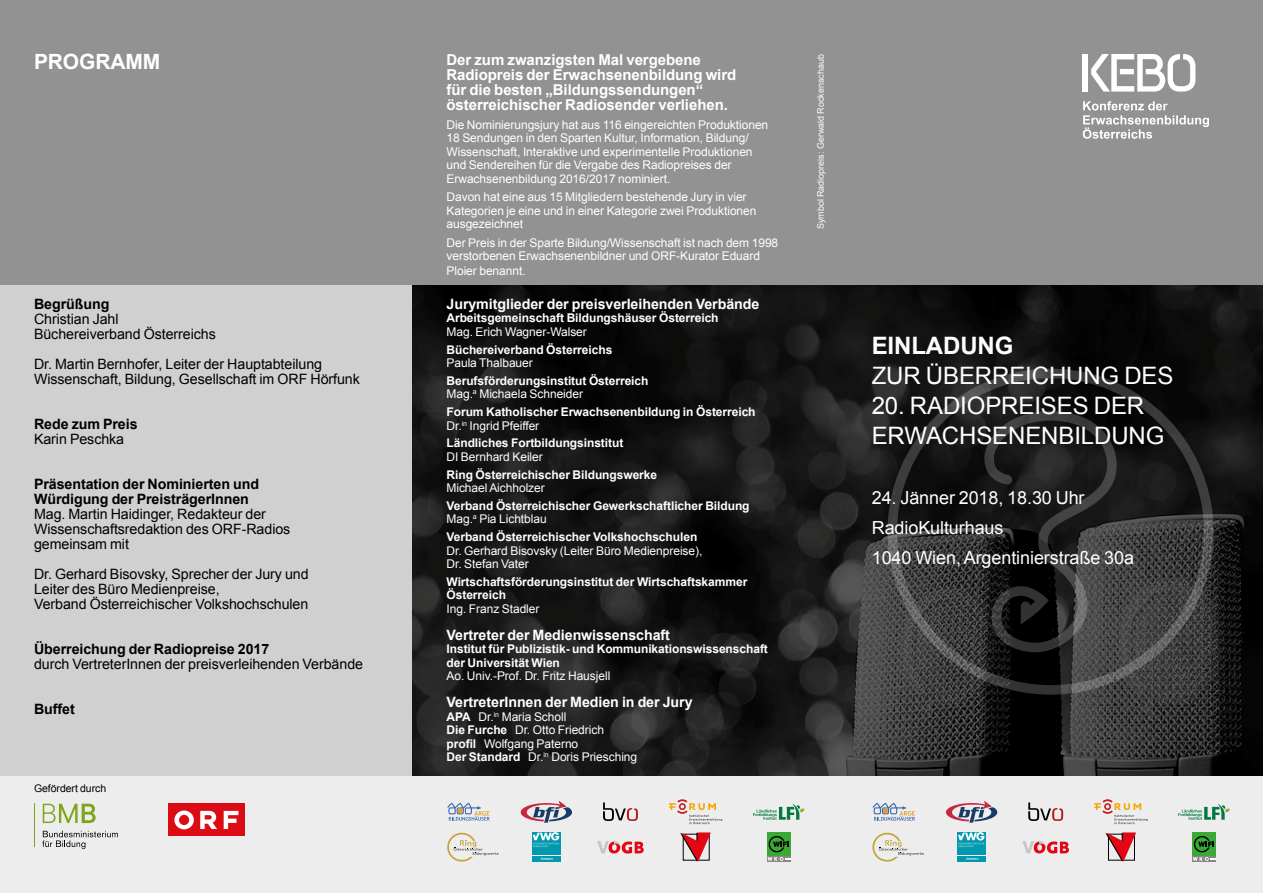
<style>
.page{position:relative;width:1263px;height:893px;background:#ededed}
.page>*{position:absolute;margin:0;border:0;box-sizing:border-box;transform-origin:0 0}
.t1{font:24px/30px "Arial";letter-spacing:-.005em;color:#fff}
.t2{font:700 24px "Arial";letter-spacing:-.005em;color:#fff}
.t3{font:700 21px "Arial";letter-spacing:-.005em;color:#fff}
.t4{font:18px/30px "Arial";letter-spacing:-.005em;color:#fff}
.t5{font:700 15px/15px "Arial";letter-spacing:-.005em;color:#fff}
.t6{font:14.25px/15px "Arial";letter-spacing:-.005em;color:#000}
.t7{font:700 14.25px/15px "Arial";letter-spacing:-.005em;color:#000}
.t8{font:700 14.25px "Arial";letter-spacing:-.005em;color:#fff}
.t9{font:12px/13.5px "Arial";letter-spacing:-.005em;color:#fff}
.t10{font:700 12px/13.5px "Arial";letter-spacing:-.005em;color:#fff}
.t11{font:10.5px "Arial";letter-spacing:-.005em;color:#000}
.t12{font:9px "Arial";color:#fff}
.s1{font-weight:400}
.s2{font-weight:700}
</style>
<div class="page">
<div style="left:0;top:0;width:1263px;height:286px;background:#929292"></div>
<div style="left:0;top:286px;width:1263px;height:490px;background:#d0d0d0"></div>
<img style="left:412px;top:286px;width:851px;height:490px">
<svg style="left:887px;top:369px;width:326px;height:326px"></svg>
<svg style="left:984px;top:411px;width:133px;height:241px"></svg>
<div style="left:1192px;top:833px;width:23px;height:23px;background:#3aaa35"></div>
<svg style="left:1192px;top:836px;width:23px;height:26px"></svg>
<svg style="left:1105px;top:833px;width:31px;height:29px"></svg>
<svg style="left:872px;top:833px;width:52px;height:29px"></svg>
<div style="left:957px;top:833px;width:29px;height:29px;background:#0099b0"></div>
<svg style="left:958px;top:833px;width:26px;height:14px"></svg>
<svg style="left:966px;top:857px;width:13px;height:3px"></svg>
<svg style="left:1022px;top:841px;width:47px;height:12px"></svg>
<svg style="left:1178px;top:804px;width:52px;height:16px"></svg>
<svg style="left:946px;top:801px;width:52px;height:22px"></svg>
<svg style="left:1028px;top:802px;width:35px;height:19px"></svg>
<svg style="left:872px;top:803px;width:43px;height:18px"></svg>
<svg style="left:1094px;top:799px;width:53px;height:25px"></svg>
<div style="left:767px;top:833px;width:23px;height:23px;background:#3aaa35"></div>
<svg style="left:767px;top:836px;width:23px;height:26px"></svg>
<svg style="left:680px;top:833px;width:31px;height:29px"></svg>
<svg style="left:447px;top:833px;width:52px;height:29px"></svg>
<div style="left:532px;top:833px;width:29px;height:29px;background:#0099b0"></div>
<svg style="left:533px;top:833px;width:26px;height:14px"></svg>
<svg style="left:540px;top:857px;width:14px;height:3px"></svg>
<svg style="left:597px;top:841px;width:47px;height:12px"></svg>
<svg style="left:753px;top:804px;width:51px;height:16px"></svg>
<svg style="left:520px;top:801px;width:52px;height:22px"></svg>
<svg style="left:603px;top:802px;width:35px;height:19px"></svg>
<svg style="left:447px;top:803px;width:43px;height:18px"></svg>
<svg style="left:669px;top:799px;width:53px;height:25px"></svg>
<div style="left:168px;top:804px;width:76px;height:32px;background:#dc0c15"></div>
<svg style="left:174px;top:810px;width:64px;height:19px"></svg>
<svg style="left:43px;top:804px;width:53px;height:19px"></svg>
<hr style="left:34px;top:804px;width:1px;height:43px;background:#80a51b">
<svg style="left:42px;top:831px;width:76px;height:18px"></svg>
<div style="left:1083px;top:54px;width:5px;height:38px;background:#fff"></div>
<svg style="left:1091px;top:54px;width:104px;height:38px"></svg>
<svg style="left:1083px;top:101px;width:126px;height:38px"></svg>
<h2 class="t3" style="left:34px;top:48px;width:128px">PROGRAMM</h2>
<p class="t7" style="left:34px;top:297px;width:77px">Begrüßung</p>
<p class="t6" style="left:34px;top:312px;width:183px">Christian Jahl<br>Büchereiverband Österreichs</p>
<p class="t6" style="left:34px;top:357px;width:327px">Dr. Martin Bernhofer, Leiter der Hauptabteilung<br>Wissenschaft, Bildung, Gesellschaft im ORF Hörfunk</p>
<p class="t7" style="left:34px;top:417px;width:105px">Rede zum Preis</p>
<p class="t6" style="left:34px;top:432px;width:92px">Karin Peschka</p>
<p class="t7" style="left:34px;top:477px;width:227px">Präsentation der Nominierten und<br>Würdigung der PreisträgerInnen</p>
<p class="t6" style="left:34px;top:507px;width:258px">Mag. Martin Haidinger, Redakteur der<br>Wissenschaftsredaktion des ORF-Radios gemeinsam mit</p>
<p class="t6" style="left:34px;top:567px;width:276px">Dr. Gerhard Bisovsky, Sprecher der Jury und<br>Leiter des Büro Medienpreise,<br>Verband Österreichischer Volkshochschulen</p>
<p class="t7" style="left:34px;top:642px;width:237px">Überreichung der Radiopreise 2017</p>
<p class="t6" style="left:34px;top:657px;width:331px">durch VertreterInnen der preisverleihenden Verbände</p>
<p class="t7" style="left:34px;top:702px;width:42px">Buffet</p>
<p class="t11" style="left:34px;top:781px;width:74px">Gefördert durch</p>
<p class="t5" style="left:446px;top:53px;width:291px">Der zum zwanzigsten Mal vergebene Radiopreis der Erwachsenenbildung wird für die besten „Bildungssendungen“ österreichischer Radiosender verliehen.</p>
<p class="t9" style="left:446px;top:118px;width:323px">Die Nominierungsjury hat aus 116 eingereichten Produktionen 18 Sendungen in den Sparten Kultur, Information, Bildung/ Wissenschaft, Interaktive und experimentelle Produktionen und Sendereihen für die Vergabe des Radiopreises der Erwachsenenbildung 2016/2017 nominiert.</p>
<p class="t9" style="left:446px;top:190px;width:311px">Davon hat eine aus 15 Mitgliedern bestehende Jury in vier<br>Kategorien je eine und in einer Kategorie zwei Produktionen ausgezeichnet</p>
<p class="t9" style="left:446px;top:236px;width:333px">Der Preis in der Sparte Bildung/Wissenschaft ist nach dem 1998 verstorbenen Erwachsenenbildner und ORF-Kurator Eduard</p>
<p class="t9" style="left:446px;top:264px;width:81px">Ploier benannt.</p>
<p class="t8" style="left:446px;top:294px;width:314px">Jurymitglieder der preisverleihenden Verbände</p>
<p class="t10" style="left:446px;top:312px;width:274px">Arbeitsgemeinschaft Bildungshäuser Österreich</p>
<p class="t9" style="left:446px;top:325px;width:142px">Mag. Erich Wagner-Walser</p>
<p class="t10" style="left:446px;top:343px;width:167px">Büchereiverband Österreichs</p>
<p class="t9" style="left:446px;top:356px;width:88px">Paula Thalbauer</p>
<p class="t10" style="left:446px;top:374px;width:203px">Berufsförderungsinstitut Österreich<br><span class="s1">Mag.</span><sup>a</sup> <span class="s1">Michaela Schneider</span></p>
<p class="t10" style="left:446px;top:405px;width:311px">Forum Katholischer Erwachsenenbildung in Österreich<br><span class="s1">Dr.</span><sup>in</sup> <span class="s1">Ingrid Pfeiffer</span></p>
<p class="t10" style="left:446px;top:437px;width:178px">Ländliches Fortbildungsinstitut</p>
<p class="t9" style="left:446px;top:450px;width:98px">DI Bernhard Keiler</p>
<p class="t10" style="left:446px;top:468px;width:212px">Ring Österreichischer Bildungswerke</p>
<p class="t9" style="left:446px;top:481px;width:100px">Michael Aichholzer</p>
<p class="t10" style="left:446px;top:499px;width:305px">Verband Österreichischer Gewerkschaftlicher Bildung<br><span class="s1">Mag.</span><sup>a</sup> <span class="s1">Pia Lichtblau</span></p>
<p class="t10" style="left:446px;top:530px;width:252px">Verband Österreichischer Volkshochschulen</p>
<p class="t9" style="left:446px;top:544px;width:257px">Dr. Gerhard Bisovsky (Leiter Büro Medienpreise),<br>Dr. Stefan Vater</p>
<p class="t10" style="left:446px;top:575px;width:302px">Wirtschaftsförderungsinstitut der Wirtschaftskammer<br>Österreich</p>
<p class="t9" style="left:446px;top:602px;width:95px">Ing. Franz Stadler</p>
<p class="t8" style="left:446px;top:625px;width:225px">Vertreter der Medienwissenschaft</p>
<p class="t10" style="left:446px;top:643px;width:323px">Institut für Publizistik- und Kommunikationswissenschaft der Universität Wien</p>
<p class="t9" style="left:446px;top:670px;width:165px">Ao. Univ.-Prof. Dr. Fritz Hausjell</p>
<p class="t8" style="left:446px;top:693px;width:248px">VertreterInnen der Medien in der Jury</p>
<p class="t9" style="left:446px;top:710px;width:192px"><span class="s2">APA</span> Dr.<sup>in</sup> Maria Scholl<br><span class="s2">Die Furche</span> Dr. Otto Friedrich<br><span class="s2">profil</span> Wolfgang Paterno<br><span class="s2">Der Standard</span> Dr.<sup>in</sup> Doris Priesching</p>
<p class="t12" style="left:815px;top:229px;width:177px;rotate:-90deg">Symbol Radiopreis: Gerwald Rockenschaub</p>
<h1 class="t2" style="left:872px;top:330px;width:143px">EINLADUNG</h1>
<h1 class="t1" style="left:872px;top:361px;width:303px">ZUR ÜBERREICHUNG DES</h1>
<h1 class="t1" style="left:872px;top:391px;width:294px">20. RADIOPREISES DER<br>ERWACHSENENBILDUNG</h1>
<h3 class="t4" style="left:872px;top:483px;width:264px">24. Jänner 2018, 18.30 Uhr<br>RadioKulturhaus<br>1040 Wien, Argentinierstraße 30a</h3>
</div>
